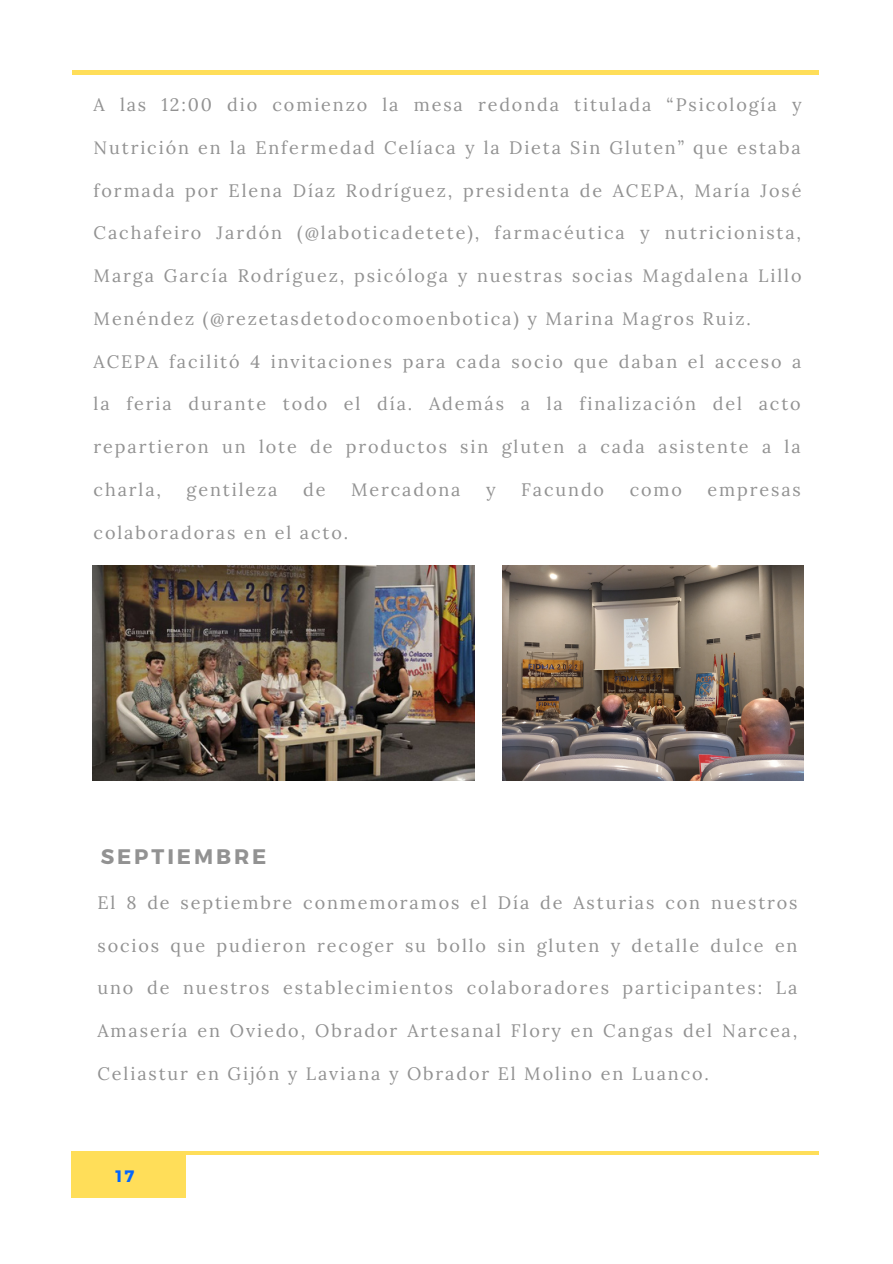
<style>
.page{position:relative;width:893px;height:1264px;background:#fff}
.page>*{position:absolute;margin:0;border:0;box-sizing:border-box;transform-origin:0 0}
.t1{font:700 21px "Montserrat";letter-spacing:.14em;color:#929292}
.t2{font:18px "Lora";letter-spacing:.105em;color:#929292}
.t3{font:700 16.5px "Montserrat";color:#06f}
</style>
<div class="page">
<hr style="left:72px;top:71px;width:747px;height:3px;background:#ffde59">
<div style="left:71px;top:1151px;width:115px;height:46px;background:#ffde59"></div>
<hr style="left:72px;top:1151px;width:747px;height:3px;background:#ffde59">
<img style="left:93px;top:565px;width:381px;height:215px">
<img style="left:502px;top:565px;width:301px;height:215px">
<p class="t2" style="left:94px;top:93px;width:709px">A las 12:00 dio comienzo la mesa redonda titulada “Psicología y</p>
<p class="t2" style="left:94px;top:136px;width:708px">Nutrición en la Enfermedad Celíaca y la Dieta Sin Gluten” que estaba</p>
<p class="t2" style="left:94px;top:178px;width:709px">formada por Elena Díaz Rodríguez, presidenta de ACEPA, María José</p>
<p class="t2" style="left:94px;top:221px;width:709px">Cachafeiro Jardón (@laboticadetete), farmacéutica y nutricionista,</p>
<p class="t2" style="left:94px;top:264px;width:709px">Marga García Rodríguez, psicóloga y nuestras socias Magdalena Lillo</p>
<p class="t2" style="left:94px;top:307px;width:658px">Menéndez (@rezetasdetodocomoenbotica) y Marina Magros Ruiz.</p>
<p class="t2" style="left:94px;top:349px;width:709px">ACEPA facilitó 4 invitaciones para cada socio que daban el acceso a</p>
<p class="t2" style="left:94px;top:392px;width:708px">la feria durante todo el día. Además a la finalización del acto</p>
<p class="t2" style="left:94px;top:435px;width:708px">repartieron un lote de productos sin gluten a cada asistente a la</p>
<p class="t2" style="left:94px;top:477px;width:69px">charla,</p>
<p class="t2" style="left:187px;top:477px;width:92px">gentileza</p>
<p class="t2" style="left:303px;top:477px;width:24px">de</p>
<p class="t2" style="left:351px;top:477px;width:111px">Mercadona</p>
<p class="t2" style="left:486px;top:477px;width:11px">y</p>
<p class="t2" style="left:521px;top:477px;width:84px">Facundo</p>
<p class="t2" style="left:629px;top:477px;width:54px">como</p>
<p class="t2" style="left:707px;top:477px;width:95px">empresas</p>
<p class="t2" style="left:94px;top:520px;width:256px">colaboradoras en el acto.</p>
<p class="t1" style="left:101px;top:842px;width:167px">SEPTIEMBRE</p>
<p class="t2" style="left:97px;top:890px;width:701px">El 8 de septiembre conmemoramos el Día de Asturias con nuestros</p>
<p class="t2" style="left:97px;top:933px;width:701px">socios que pudieron recoger su bollo sin gluten y detalle dulce en</p>
<p class="t2" style="left:97px;top:976px;width:701px">uno de nuestros establecimientos colaboradores participantes: La</p>
<p class="t2" style="left:97px;top:1019px;width:701px">Amasería en Oviedo, Obrador Artesanal Flory en Cangas del Narcea,</p>
<p class="t2" style="left:97px;top:1061px;width:613px">Celiastur en Gijón y Laviana y Obrador El Molino en Luanco.</p>
<p class="t3" style="left:115px;top:1164px;width:20px">17</p>
</div>
